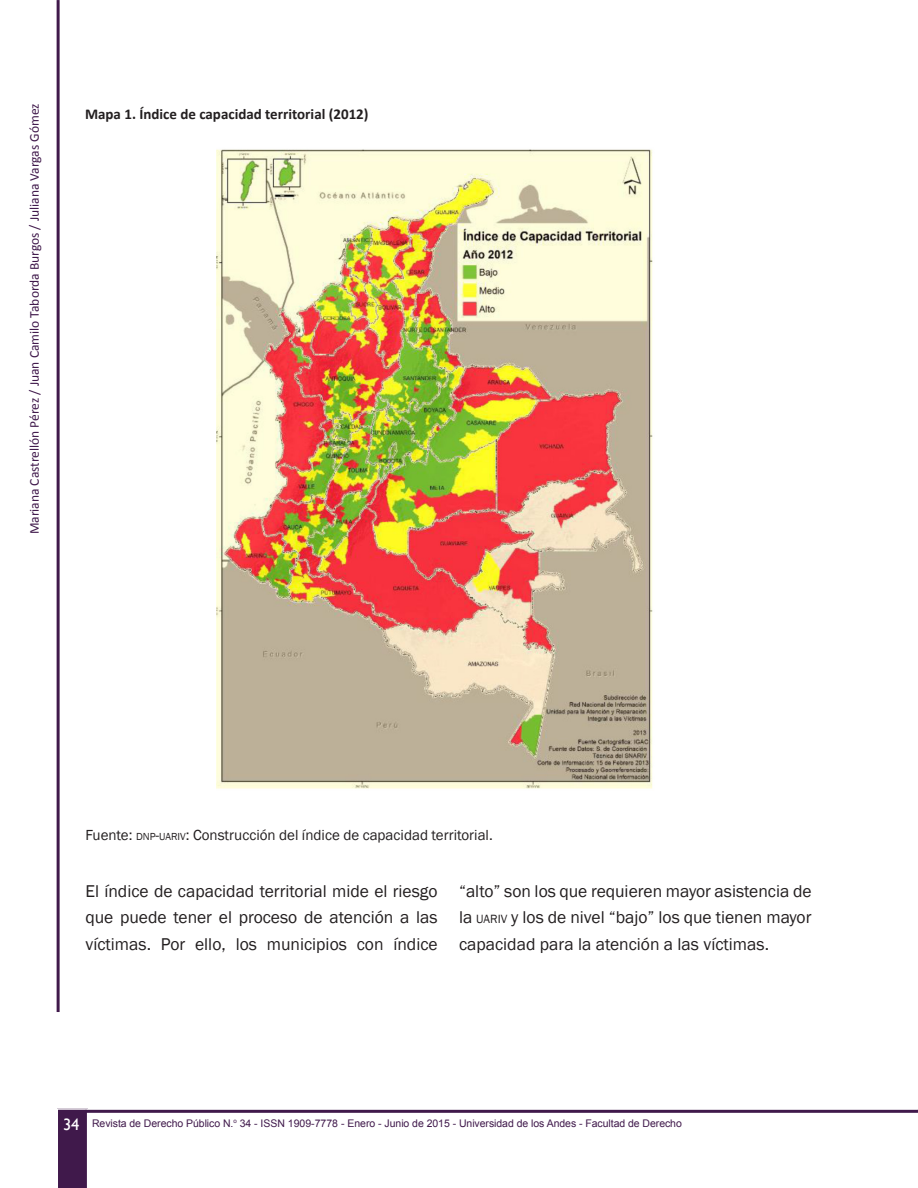
<style>
.page{position:relative;width:918px;height:1188px;background:#fff}
.page>*{position:absolute;margin:0;border:0;box-sizing:border-box;transform-origin:0 0}
.TEXTO{font:17.55px/26.2px "Franklin Gothic";color:#231f20;text-align:justify}
.t1{font:16.5px "Gill Sans";color:#fff}
.TEXTO-2{font:15px "Franklin Gothic";color:#231f20}
.TEXTO-3{font:700 15px "Calibri";color:#231f20}
.t2{font:13.5px "Calibri";color:#40194b}
.t3{font:10.5px "Arial";letter-spacing:-.005em;color:#40194b}
.s1{font-size:10.5px}
.s2{font-style:inherit}
.s3{font-size:12.3px}
</style>
<div class="page">
<hr style="left:57px;top:0;width:3px;height:1012px;background:#40194b">
<svg style="left:57px;top:1108px;width:31px;height:80px;background:#4f2c5a"></svg>
<hr style="left:85px;top:1110px;width:833px;height:3px;background:#40194b">
<img style="left:216px;top:149px;width:437px;height:640px">
<p class="t2" style="left:26px;top:534px;width:433px;rotate:-90deg">Mariana Castrellón Pérez / Juan Camilo Taborda Burgos / Juliana Vargas Gómez</p>
<p class="TEXTO-3" style="left:85px;top:105px;width:285px">Mapa 1. Índice de capacidad territorial (2012)</p>
<p class="TEXTO-2" style="left:85px;top:826px;width:409px">Fuente: <span class="s1">DNP</span><span class="s2">-</span><span class="s1">UARIV</span>: Construcción del índice de capacidad territorial.</p>
<p class="TEXTO" style="left:85px;top:878px;width:354px">El índice de capacidad territorial mide el riesgo que puede tener el proceso de atención a las víctimas. Por ello, los municipios con índice</p>
<p class="TEXTO" style="left:459px;top:878px;width:354px">“alto” son los que requieren mayor asistencia de la <span class="s3">UARIV</span> y los de nivel “bajo” los que tienen mayor capacidad para la atención a las víctimas.</p>
<p class="t1" style="left:63px;top:1115px;width:18px">34</p>
<p class="t3" style="left:92px;top:1116px;width:591px">Revista de Derecho Público N.<sup>o</sup> 34 - ISSN 1909-7778 - Enero - Junio de 2015 - Universidad de los Andes - Facultad de Derecho</p>
</div>
